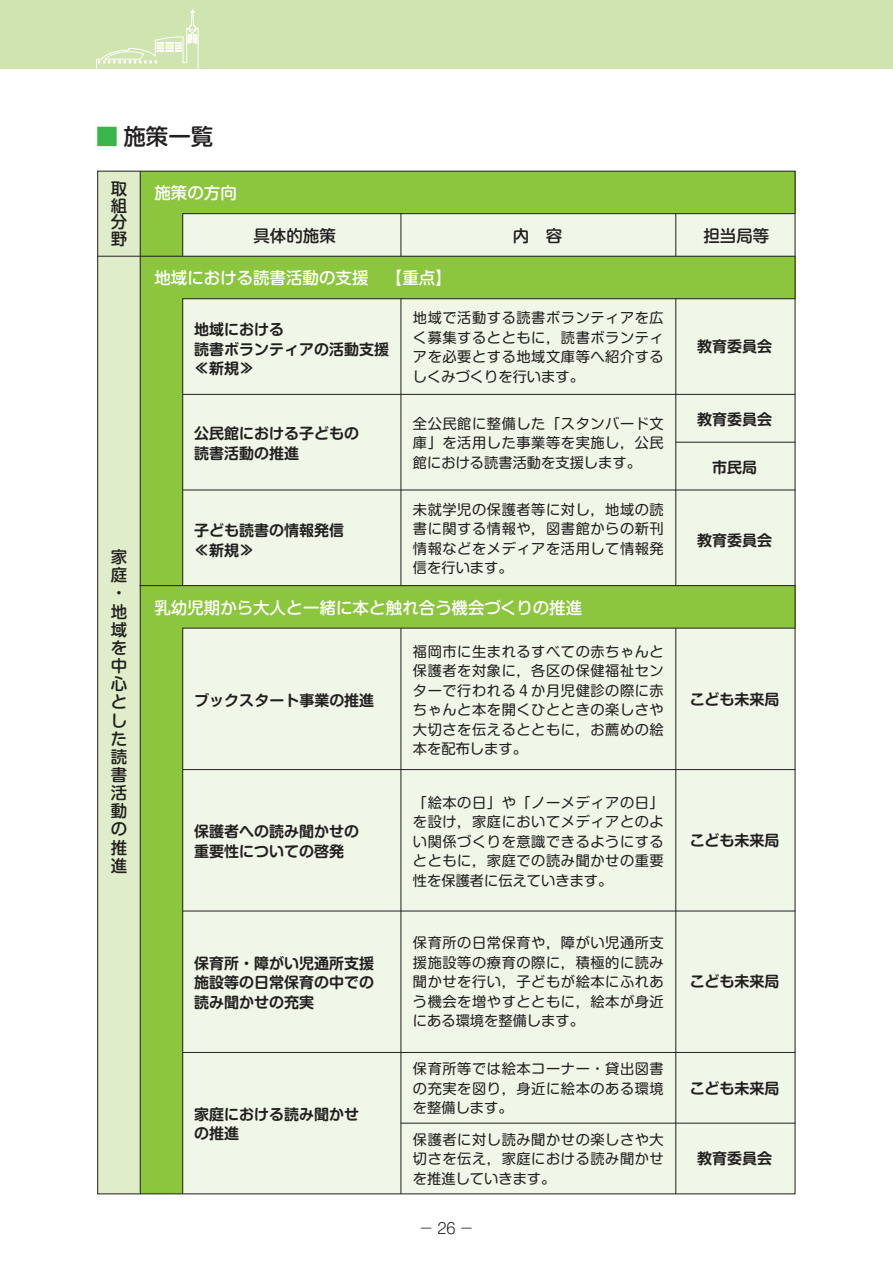
<style>
.page{position:relative;width:893px;height:1263px;background:#fff}
.page>*{position:absolute;margin:0;border:0;box-sizing:border-box;transform-origin:0 0}
.t1{font:500 22.5px "Shin M Go Pro";color:#231f20}
.t2{font:500 16.5px "Shin M Go Pro";color:#fff}
.t3{font:500 16.5px/18.1px "Shin M Go Pro";color:#231f20;text-align:justify}
.t4{font:700 15px/19.5px "Shin M Go Pro De";color:#231f20}
.t5{font:300 14.85px "Shin M Go Pro";color:#231f20}
.t6{font:14.25px/19.5px "Shin M Go Pro";letter-spacing:.04em;color:#231f20;text-align:justify}
.s1{color:#3ab54a}
</style>
<div class="page">
<div style="left:178px;top:171px;width:617px;height:43px;background:#8bc63e"></div>
<div style="left:178px;top:256px;width:617px;height:43px;background:#8bc63e"></div>
<div style="left:178px;top:586px;width:617px;height:42px;background:#8bc63e"></div>
<div style="left:97px;top:171px;width:43px;height:1023px;background:#dfedcb"></div>
<div style="left:140px;top:171px;width:43px;height:1023px;background:#8bc63e"></div>
<hr style="left:98px;top:256px;width:697px;height:1px;background:#231f20">
<hr style="left:140px;top:171px;width:1px;height:1023px;background:#231f20">
<div style="left:182px;top:298px;width:614px;height:288px;background:#f1f7e8"></div>
<div style="left:182px;top:628px;width:614px;height:566px;background:#f1f7e8"></div>
<hr style="left:140px;top:585px;width:655px;height:1px;background:#231f20">
<hr style="left:183px;top:490px;width:612px;height:1px;background:#231f20">
<hr style="left:183px;top:394px;width:612px;height:1px;background:#231f20">
<hr style="left:676px;top:442px;width:119px;height:1px;background:#231f20">
<hr style="left:401px;top:298px;width:1px;height:287px;background:#231f20">
<hr style="left:675px;top:628px;width:1px;height:566px;background:#231f20">
<hr style="left:401px;top:628px;width:1px;height:566px;background:#231f20">
<hr style="left:183px;top:769px;width:612px;height:1px;background:#231f20">
<hr style="left:183px;top:911px;width:612px;height:1px;background:#231f20">
<hr style="left:183px;top:1052px;width:612px;height:1px;background:#231f20">
<hr style="left:401px;top:1123px;width:394px;height:1px;background:#231f20">
<svg style="left:182px;top:213px;width:613px;height:43px;background:#e9efe0"></svg>
<div style="left:0;top:0;width:893px;height:68px;background:#cfe4ae"></div>
<svg style="left:96px;top:9px;width:103px;height:60px"></svg>
<h1 class="t1" style="left:95px;top:118px;width:120px"><span class="s1">■</span> 施策一覧</h1>
<p class="t3" style="left:111px;top:179px;width:18px;line-height:16.5px">取組分野</p>
<p class="t3" style="left:111px;top:546px;width:18px;text-align:left">家庭・地域を中心とした読書活動の推進</p>
<p class="t2" style="left:154px;top:179px;width:84px">施策の方向</p>
<p class="t3" style="left:253px;top:224px;width:84px">具体的施策</p>
<p class="t3" style="left:513px;top:224px;width:51px">内　容</p>
<p class="t3" style="left:703px;top:224px;width:67px">担当局等</p>
<p class="t2" style="left:154px;top:264px;width:299px">地域における読書活動の支援 【重点】</p>
<p class="t4" style="left:194px;top:318px;width:197px">地域における<br>読書ボランティアの活動支援≪新規≫</p>
<p class="t6" style="left:413px;top:306px;width:252px">地域で活動する読書ボランティアを広く募集するとともに，読書ボランティアを必要とする地域文庫等へ紹介するしくみづくりを行います。</p>
<p class="t6" style="left:413px;top:412px;width:252px">全公民館に整備した「スタンバード文庫」を活用した事業等を実施し，公民館における読書活動を支援します。</p>
<p class="t4" style="left:697px;top:334px;width:76px">教育委員会</p>
<p class="t4" style="left:697px;top:408px;width:76px">教育委員会</p>
<p class="t4" style="left:712px;top:455px;width:46px">市民局</p>
<p class="t4" style="left:194px;top:422px;width:166px">公民館における子どもの読書活動の推進</p>
<p class="t6" style="left:413px;top:498px;width:252px">未就学児の保護者等に対し，地域の読書に関する情報や，図書館からの新刊情報などをメディアを活用して情報発信を行います。</p>
<p class="t4" style="left:194px;top:519px;width:151px">子ども読書の情報発信≪新規≫</p>
<p class="t4" style="left:697px;top:529px;width:76px">教育委員会</p>
<p class="t2" style="left:154px;top:594px;width:429px">乳幼児期から大人と一緒に本と触れ合う機会づくりの推進</p>
<p class="t6" style="left:413px;top:640px;width:252px">福岡市に生まれるすべての赤ちゃんと保護者を対象に，各区の保健福祉センターで行われる４か月児健診の際に赤ちゃんと本を開くひとときの楽しさや大切さを伝えるとともに，お薦めの絵本を配布します。</p>
<p class="t6" style="left:413px;top:791px;width:252px">「絵本の日」や「ノーメディアの日」を設け，家庭においてメディアとのよい関係づくりを意識できるようにするとともに，家庭での読み聞かせの重要性を保護者に伝えていきます。</p>
<p class="t4" style="left:194px;top:689px;width:182px">ブックスタート事業の推進</p>
<p class="t4" style="left:690px;top:687px;width:91px">こども未来局</p>
<p class="t4" style="left:194px;top:820px;width:166px">保護者への読み聞かせの重要性についての啓発</p>
<p class="t4" style="left:690px;top:829px;width:91px">こども未来局</p>
<p class="t4" style="left:194px;top:951px;width:181px;text-align:justify">保育所・障がい児通所支援施設等の日常保育の中での読み聞かせの充実</p>
<p class="t4" style="left:194px;top:1103px;width:166px">家庭における読み聞かせの推進</p>
<p class="t6" style="left:413px;top:932px;width:252px">保育所の日常保育や，障がい児通所支援施設等の療育の際に，積極的に読み聞かせを行い，子どもが絵本にふれあう機会を増やすとともに，絵本が身近にある環境を整備します。</p>
<p class="t6" style="left:413px;top:1057px;width:252px">保育所等では絵本コーナー・貸出図書の充実を図り，身近に絵本のある環境を整備します。</p>
<p class="t6" style="left:413px;top:1128px;width:252px">保護者に対し読み聞かせの楽しさや大切さを伝え，家庭における読み聞かせを推進していきます。</p>
<p class="t5" style="left:419px;top:1216px;width:57px">−26−</p>
<p class="t4" style="left:690px;top:970px;width:91px">こども未来局</p>
<p class="t4" style="left:690px;top:1077px;width:91px">こども未来局</p>
<p class="t4" style="left:697px;top:1147px;width:77px">教育委員会</p>
</div>
